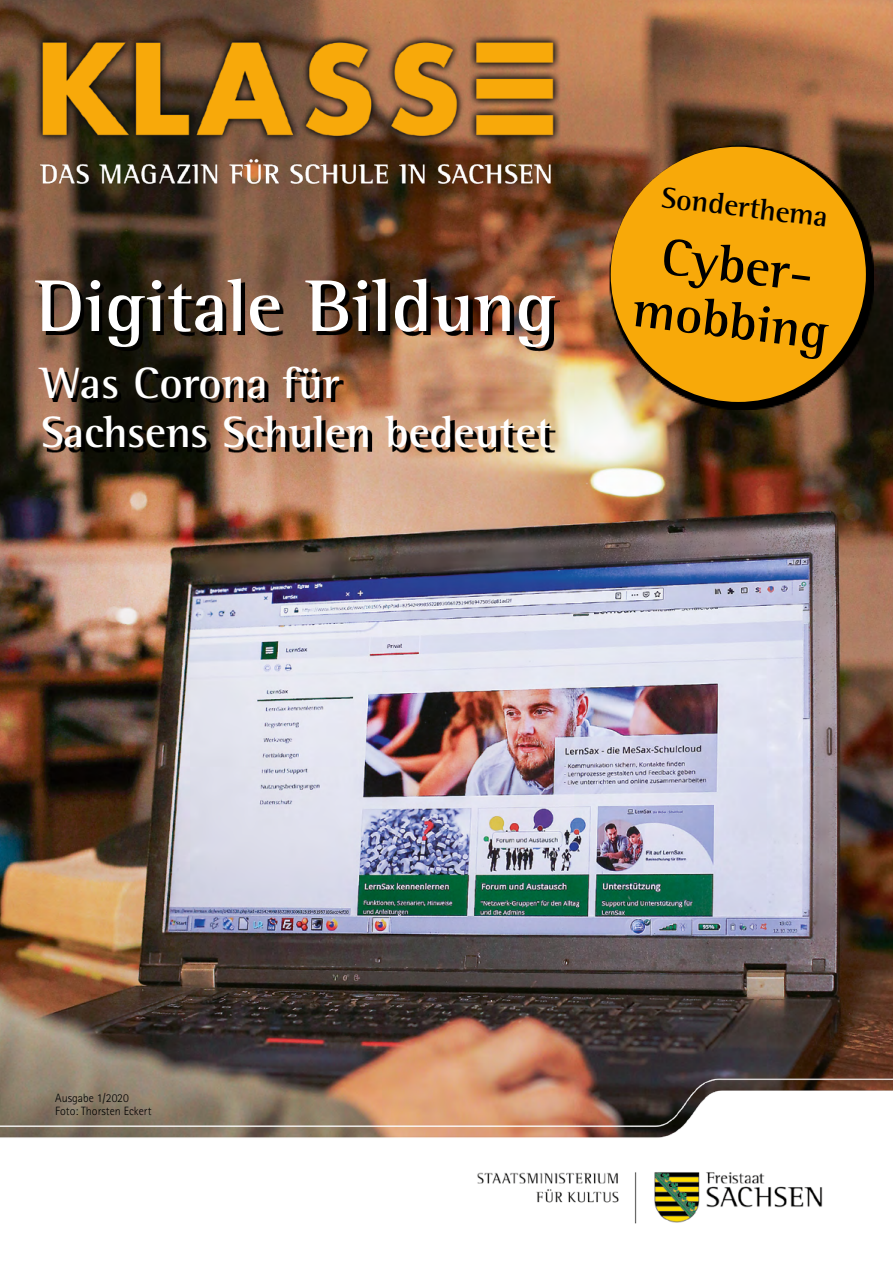
<style>
.page{position:relative;width:893px;height:1263px;background:#fff}
.page>*{position:absolute;margin:0;border:0;box-sizing:border-box;transform-origin:0 0}
.HZ-50-weiß-titel{font:700 75px "Rotis Semi Serif Std";color:#fff}
.HZ-25-weiß-titel{font:700 52.5px "Rotis Semi Serif Std";color:#000}
.HZ-35-weiß-titel{font:700 45px "Rotis Semi Serif Std";color:#fff}
.HZ-25-weiß{font:700 30px "Rotis Semi Serif Std";color:#000}
.t1{font:300 12px/13.5px "Rotis Sans Serif Std";color:#000}
</style>
<div class="page">
<img style="left:0;top:0;width:893px;height:1224px">
<img style="left:609px;top:145px;width:265px;height:265px">
<div style="left:611px;top:147px;width:255px;height:255px;background:#f8a909;border-radius:50%"></div>
<h1 class="HZ-50-weiß-titel" style="left:36px;top:261px;width:522px">Digitale Bildung</h1>
<h1 class="HZ-35-weiß-titel" style="left:41px;top:356px;width:300px">Was Corona für</h1>
<h1 class="HZ-35-weiß-titel" style="left:41px;top:405px;width:512px">Sachsens Schulen bedeutet</h1>
<h1 class="HZ-25-weiß" style="left:664px;top:179px;width:169px;rotate:7deg">Sonderthema</h1>
<h1 class="HZ-25-weiß-titel" style="left:666px;top:224px;width:156px;rotate:7deg">Cyber-</h1>
<h1 class="HZ-25-weiß-titel" style="left:637px;top:277px;width:198px;rotate:7deg">mobbing</h1>
<p class="t1" style="left:55px;top:1091px;width:98px">Ausgabe 1/2020<br>Foto: Thorsten Eckert</p>
</div>
